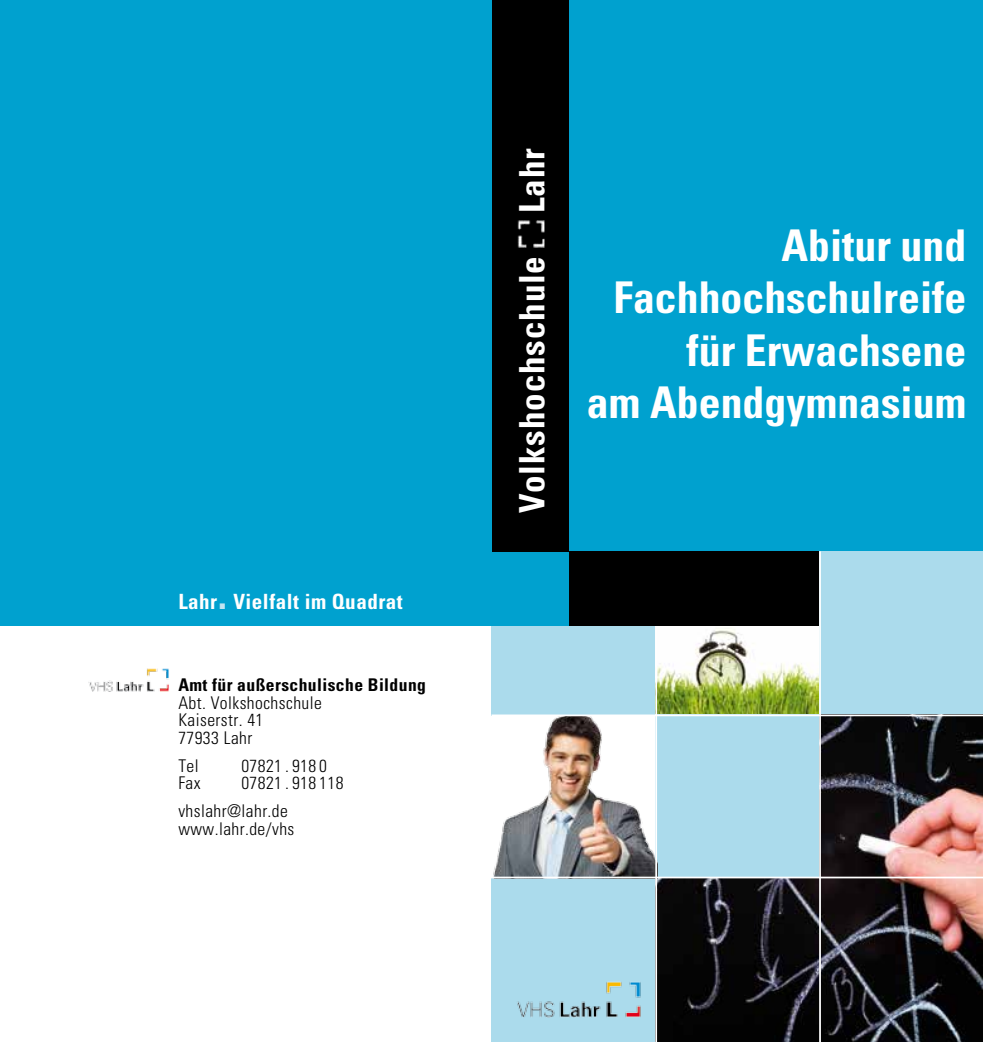
<style>
.page{position:relative;width:983px;height:1042px;background:#fff}
.page>*{position:absolute;margin:0;border:0;box-sizing:border-box;transform-origin:0 0}
.t1{font:700 condensed 43.75px/52.5px "Univers LT Std";color:#fff;text-align:right}
.t2{font:700 condensed 35px "Univers LT Std";letter-spacing:.025em;color:#fff}
.t3{font:700 condensed 21px "Univers LT Std";letter-spacing:.025em;color:#fff}
.t4{font:300 condensed 17.5px/17.5px "Univers LT Std";letter-spacing:.025em;color:#000}
.t5{font:700 condensed 17.5px "Univers LT Std";letter-spacing:.025em;color:#000}
.s1{font-size:42px;color:#c2e4f1}
</style>
<div class="page">
<div style="left:491px;top:551px;width:78px;height:75px;background:#00a1cf"></div>
<div style="left:491px;top:0;width:491px;height:551px;background:#00a1cf"></div>
<img style="left:657px;top:628px;width:162px;height:86px">
<img style="left:657px;top:716px;width:325px;height:326px">
<div style="left:491px;top:626px;width:164px;height:89px;background:#abdbec"></div>
<div style="left:569px;top:551px;width:250px;height:75px;background:#000"></div>
<div style="left:491px;top:0;width:78px;height:551px;background:#000"></div>
<div style="left:491px;top:878px;width:164px;height:164px;background:#abdbec"></div>
<div style="left:819px;top:551px;width:163px;height:163px;background:#abdbec"></div>
<div style="left:655px;top:714px;width:164px;height:164px;background:#abdbec"></div>
<img style="left:493px;top:716px;width:162px;height:160px">
<img style="left:517px;top:220px;width:28px;height:28px">
<hr style="left:819px;top:551px;width:1px;height:491px;background:#fff">
<hr style="left:655px;top:627px;width:2px;height:415px;background:#fff">
<hr style="left:491px;top:714px;width:491px;height:2px;background:#fff">
<hr style="left:490px;top:876px;width:492px;height:2px;background:#fff">
<div style="left:0;top:0;width:491px;height:626px;background:#00a1cf"></div>
<img style="left:88px;top:668px;width:81px;height:23px">
<img style="left:517px;top:982px;width:124px;height:35px">
<p class="t3" style="left:178px;top:589px;width:226px">Lahr<span class="s1">.</span> Vielfalt im Quadrat</p>
<p class="t5" style="left:178px;top:674px;width:249px">Amt für außerschulische Bildung</p>
<p class="t4" style="left:178px;top:694px;width:145px">Abt. Volkshochschule<br>Kaiserstr. 41<br>77933 Lahr</p>
<p class="t4" style="left:178px;top:757px;width:22px">Tel</p>
<p class="t4" style="left:241px;top:757px;width:87px">07821 . 918 0</p>
<p class="t4" style="left:178px;top:774px;width:24px">Fax</p>
<p class="t4" style="left:178px;top:769px;width:167px;line-height:28px;text-indent:63px">07821 . 918 118 vhslahr@lahr.de</p>
<p class="t4" style="left:178px;top:820px;width:117px">www.lahr.de/vhs</p>
<h2 class="t2" style="left:510px;top:513px;width:366px;rotate:-90deg">Volkshochschule Lahr</h2>
<h1 class="t1" style="left:586px;top:219px;width:381px">Abitur und<br>Fachhochschulreife für Erwachsene<br>am Abendgymnasium</h1>
</div>
